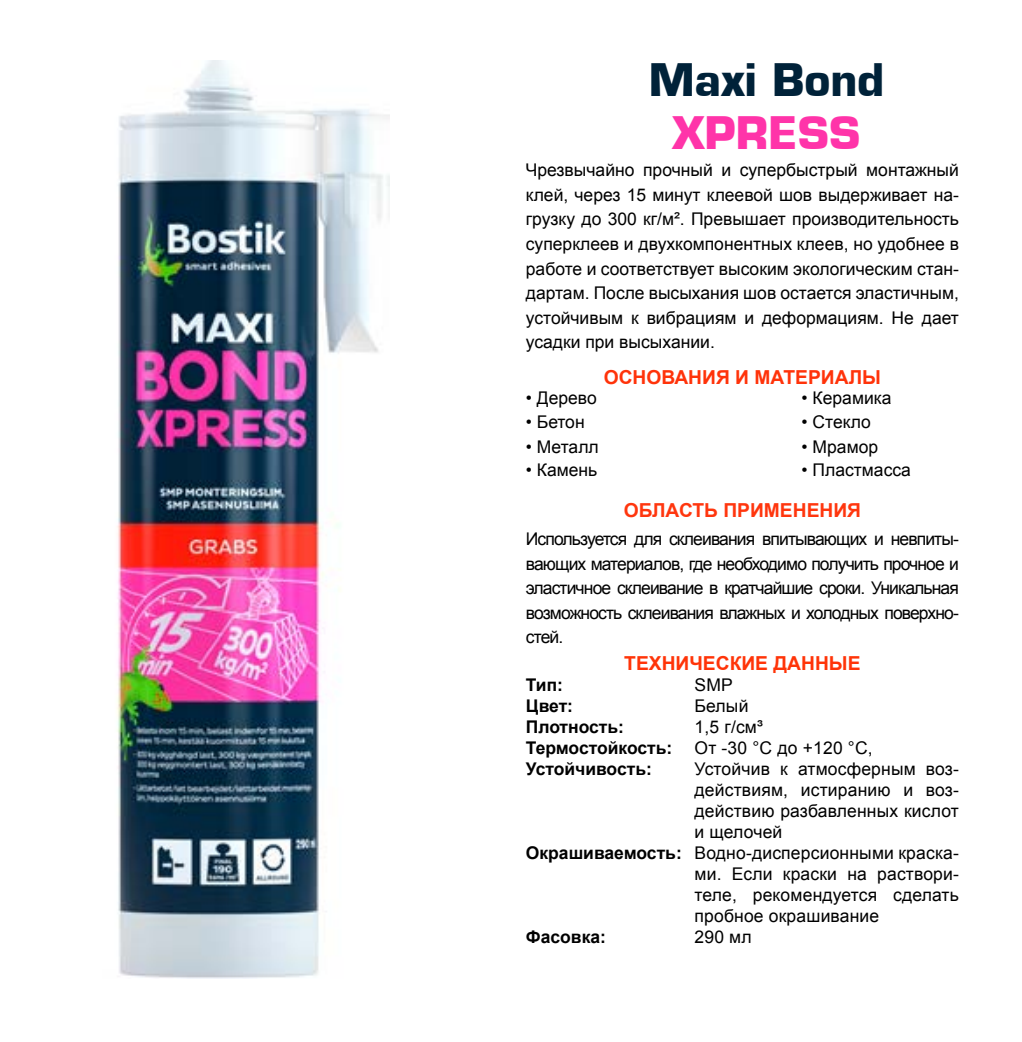
<style>
.page{position:relative;width:1022px;height:1042px;background:#fff}
.page>*{position:absolute;margin:0;border:0;box-sizing:border-box;transform-origin:0 0}
.t1{font:700 43.75px "Europe";color:#002239}
.t2{font:700 43.75px "Europe";color:#ff34a9}
.t3{font:700 19.25px "Arial";color:#ff330a}
.t4{font:700 19.25px "Arial";color:#ff360e}
.t5{font:700 19.25px "Arial";color:#ff3408}
.t6{font:17.5px/21px "Arial";color:#000;text-align:justify}
.t7{font:700 17.5px/21px "Arial";color:#000}
</style>
<div class="page">
<img style="left:117px;top:61px;width:272px;height:918px">
<h1 class="t1" style="left:649px;top:54px;width:237px">Maxi Bond</h1>
<h1 class="t2" style="left:672px;top:107px;width:189px">XPRESS</h1>
<p class="t6" style="left:526px;top:158px;width:435px;line-height:24.5px">Чрезвычайно прочный и супербыстрый монтажный клей, через 15 минут клеевой шов выдерживает на&shy;грузку до 300 кг/м². Превышает производительность суперклеев и двухкомпонентных клеев, но удобнее в работе и соответствует высоким экологическим стан&shy;дартам. После высыхания шов остается эластичным, устойчивым к вибрациям и деформациям. Не дает усадки при высыхании.</p>
<p class="t3" style="left:604px;top:364px;width:279px">ОСНОВАНИЯ И МАТЕРИАЛЫ</p>
<p class="t6" style="left:526px;top:387px;width:72px">• Дерево</p>
<p class="t6" style="left:526px;top:412px;width:60px">• Бетон</p>
<p class="t6" style="left:526px;top:436px;width:74px">• Металл</p>
<p class="t6" style="left:802px;top:387px;width:91px">• Керамика</p>
<p class="t6" style="left:802px;top:412px;width:71px">• Стекло</p>
<p class="t6" style="left:802px;top:436px;width:78px">• Мрамор</p>
<p class="t6" style="left:526px;top:459px;width:73px">• Камень</p>
<p class="t6" style="left:802px;top:459px;width:111px">• Пластмасса</p>
<p class="t4" style="left:624px;top:497px;width:239px">ОБЛАСТЬ ПРИМЕНЕНИЯ</p>
<p class="t6" style="left:526px;top:527px;width:435px;line-height:24.5px">Используется для склеивания впитывающих и невпиты&shy;вающих материалов, где необходимо получить прочное и эластичное склеивание в кратчайшие сроки. Уникальная возможность склеивания влажных и холодных поверхно&shy;стей.</p>
<p class="t5" style="left:624px;top:651px;width:238px">ТЕХНИЧЕСКИЕ ДАННЫЕ</p>
<p class="t7" style="left:526px;top:675px;width:148px">Тип:<br>Цвет:<br>Плотность:<br>Термостойкость:<br>Устойчивость:</p>
<p class="t6" style="left:694px;top:674px;width:266px;text-align:left">SMP<br>Белый<br>1,5 г/см³<br>От -30 °С до +120 °С,<br>Устойчив к атмосферным воз&shy;действиям, истиранию и воз&shy;действию разбавленных кислот и щелочей<br>Водно-дисперсионными краска&shy;ми. Если краски на раствори&shy;теле, рекомендуется сделать пробное окрашивание<br>290 мл</p>
<p class="t7" style="left:526px;top:843px;width:157px">Окрашиваемость:</p>
<p class="t7" style="left:526px;top:927px;width:82px">Фасовка:</p>
</div>
